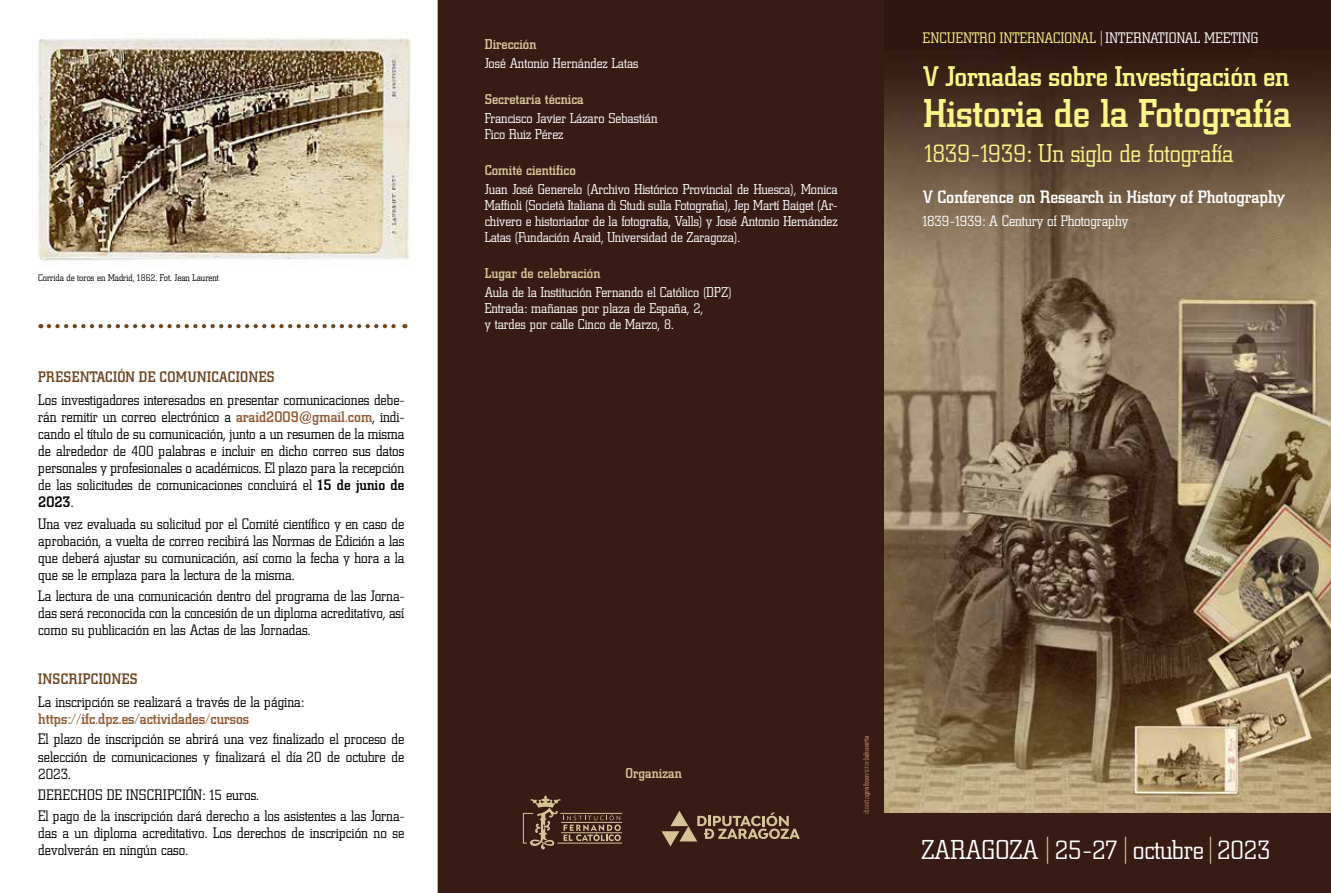
<style>
.page{position:relative;width:1331px;height:893px;background:#fff}
.page>*{position:absolute;margin:0;border:0;box-sizing:border-box;transform-origin:0 0}
.t1{font:500 39.6px "City";letter-spacing:-.005em;color:#fff489}
.t2{font:500 28.05px "City";letter-spacing:-.005em;color:#fff489}
.t3{font:300 27px "City";letter-spacing:-.005em;color:#fff}
.t4{font:300 25.5px "City";letter-spacing:-.005em;color:#fff489}
.t5{font:500 17.7px "City";letter-spacing:-.005em;color:#fff}
.t6{font:300 15px/17.1px "City";color:#000;text-align:justify}
.t7{font:300 15px "City";letter-spacing:.015em;color:#fff489}
.t8{font:500 15px "City";letter-spacing:.02em;color:#6d4726}
.t9{font:500 15px "City";color:#925d39}
.t10{font:300 15px "City";letter-spacing:-.005em;color:#fff}
.t11{font:300 14.1px/16px "City";color:#fff}
.t12{font:500 14.1px "City";color:#d6c398}
.t13{font:300 9.6px "City";color:#000}
.t14{font:500 7.5px "City";letter-spacing:.005em;color:#a87d5c}
.s1{font-weight:500;color:#925d39}
.s2{font-weight:500}
.s3{color:#fff}
.s4{font-size:18px}
.s5{font-weight:300}
.s6{color:#d6c398}
</style>
<div class="page">
<div style="left:438px;top:0;width:446px;height:893px;background:#381b15"></div>
<img style="left:884px;top:0;width:447px;height:814px">
<div style="left:884px;top:814px;width:447px;height:79px;background:#381b15"></div>
<img style="left:38px;top:32px;width:374px;height:229px">
<svg style="left:49px;top:324px;width:356px;height:4px"></svg>
<svg style="left:661px;top:811px;width:139px;height:35px"></svg>
<svg style="left:523px;top:795px;width:100px;height:54px"></svg>
<p class="t13" style="left:38px;top:272px;width:182px">Corrida de toros en Madrid, 1862. Fot. Jean Laurent</p>
<p class="t8" style="left:38px;top:368px;width:238px">PRESENTACIÓN DE COMUNICACIONES</p>
<p class="t6" style="left:38px;top:391px;width:368px">Los investigadores interesados en presentar comunicaciones debe&shy;rán remitir un correo electrónico a <span class="s1">araid2009@gmail.com</span>, indi&shy;cando el título de su comunicación, junto a un resumen de la misma de alrededor de 400 palabras e incluir en dicho correo sus datos personales y profesionales o académicos. El plazo para la recepción de las solicitudes de comunicaciones concluirá el <span class="s2">15 de junio de 2023</span>.</p>
<p class="t6" style="left:38px;top:515px;width:368px">Una vez evaluada su solicitud por el Comité científico y en caso de aprobación, a vuelta de correo recibirá las Normas de Edición a las que deberá ajustar su comunicación, así como la fecha y hora a la que se le emplaza para la lectura de la misma.</p>
<p class="t6" style="left:38px;top:588px;width:368px">La lectura de una comunicación dentro del programa de las Jorna&shy;das será reconocida con la concesión de un diploma acreditativo, así como su publicación en las Actas de las Jornadas.</p>
<p class="t8" style="left:38px;top:671px;width:101px">INSCRIPCIONES</p>
<p class="t6" style="left:38px;top:694px;width:267px">La inscripción se realizará a través de la página:</p>
<p class="t9" style="left:38px;top:711px;width:212px">https://ifc.dpz.es/actividades/cursos</p>
<p class="t6" style="left:38px;top:731px;width:368px">El plazo de inscripción se abrirá una vez finalizado el proceso de selección de comunicaciones y finalizará el día 20 de octubre de 2023.</p>
<p class="t6" style="left:38px;top:785px;width:368px;line-height:20.1px">DERECHOS DE INSCRIPCIÓN: 15 euros.<br>El pago de la inscripción dará derecho a los asistentes a las Jorna-</p>
<p class="t6" style="left:38px;top:824px;width:368px">das a un diploma acreditativo. Los derechos de inscripción no se devolverán en ningún caso.</p>
<p class="t12" style="left:485px;top:36px;width:53px">Dirección</p>
<p class="t11" style="left:485px;top:55px;width:155px">José Antonio Hernández Latas</p>
<p class="t12" style="left:485px;top:91px;width:100px">Secretaría técnica</p>
<p class="t11" style="left:485px;top:110px;width:174px">Francisco Javier Lázaro Sebastián<br>Fico Ruiz Pérez</p>
<p class="t12" style="left:485px;top:162px;width:93px">Comité científico</p>
<p class="t11" style="left:485px;top:181px;width:354px;text-align:justify">Juan José Generelo (Archivo Histórico Provincial de Huesca), Monica Maffioli (Società Italiana di Studi sulla Fotografia), Jep Martí Baiget (Ar&shy;chivero e historiador de la fotografía, Valls) y José Antonio Hernández Latas (Fundación Araid, Universidad de Zaragoza).</p>
<p class="t12" style="left:485px;top:266px;width:117px">Lugar de celebración</p>
<p class="t11" style="left:485px;top:285px;width:248px">Aula de la Institución Fernando el Católico (DPZ)<br>Entrada: mañanas por plaza de España, 2,<br>y tardes por calle Cinco de Marzo, 8.</p>
<p class="t7" style="left:923px;top:30px;width:337px">ENCUENTRO INTERNACIONAL | <span class="s3">INTERNATIONAL MEETING</span></p>
<h2 class="t2" style="left:923px;top:61px;width:367px">V Jornadas sobre Investigación en</h2>
<h1 class="t1" style="left:923px;top:91px;width:369px">Historia de la Fotografía</h1>
<h3 class="t4" style="left:922px;top:139px;width:313px">1839-1939: Un siglo de fotografía</h3>
<p class="t5" style="left:923px;top:187px;width:363px">V Conference on Research in History of Photogra<span class="s4">phy</span></p>
<p class="t10" style="left:921px;top:213px;width:209px">1839-1939: A Century of Photography</p>
<p class="t12" style="left:626px;top:765px;width:58px">Organizan</p>
<p class="t14" style="left:862px;top:814px;width:80px;rotate:-90deg"><span class="s5">diseño</span>gráfico<span class="s5">víctor</span>lahuerta</p>
<h3 class="t3" style="left:921px;top:835px;width:351px">ZARAGOZA <span class="s6">|</span> 25-27 <span class="s6">|</span> octubre <span class="s6">|</span> 2023</h3>
</div>
